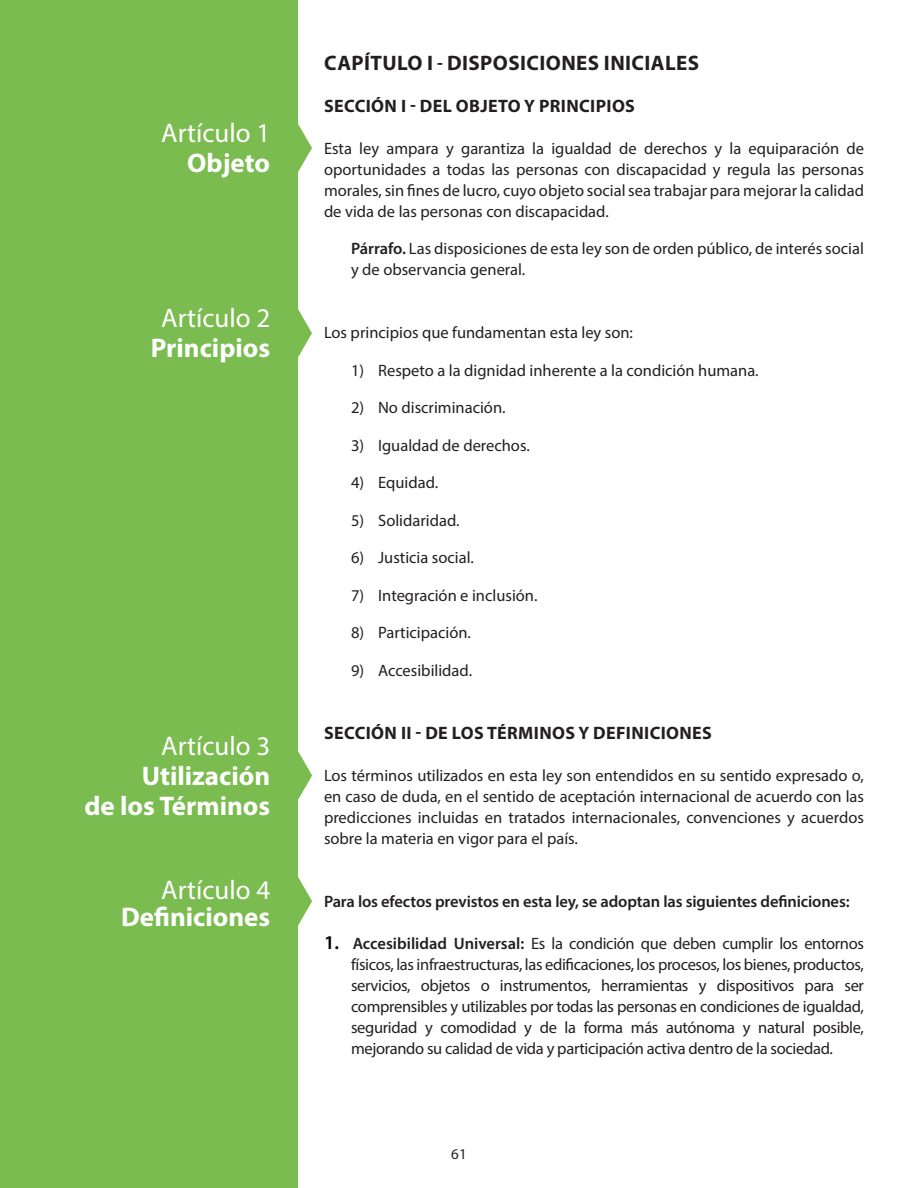
<style>
.page{position:relative;width:918px;height:1188px;background:#fff}
.page>*{position:absolute;margin:0;border:0;box-sizing:border-box;transform-origin:0 0}
.t1{font:700 27px "Myriad Pro";color:#fff}
.t2{font:27px "Myriad Pro";color:#fff}
.t3{font:700 21px "Myriad Pro";letter-spacing:.02em;color:#231f20}
.t4{font:700 18px "Myriad Pro";letter-spacing:.02em;color:#231f20}
.t5{font:16.5px/21px "Myriad Pro";color:#231f20;text-align:justify}
.t6{font:600 16.5px "Myriad Pro";letter-spacing:-.01em;color:#231f20}
.t7{font:15px "Myriad Pro";color:#231f20}
.s1{font-size:18px}
.s2{font-weight:600}
.s3{font-weight:600;font-size:19.5px;color:#000}
</style>
<div class="page">
<div style="left:0;top:0;width:297px;height:1188px;background:#7bbc50"></div>
<svg style="left:297px;top:122px;width:15px;height:52px"></svg>
<svg style="left:297px;top:307px;width:15px;height:52px"></svg>
<svg style="left:297px;top:749px;width:15px;height:53px"></svg>
<svg style="left:297px;top:875px;width:15px;height:52px"></svg>
<p class="t2" style="left:161px;top:116px;width:110px">Artículo 1</p>
<p class="t1" style="left:187px;top:145px;width:85px">Objeto</p>
<p class="t2" style="left:161px;top:302px;width:110px">Artículo 2</p>
<p class="t1" style="left:151px;top:331px;width:121px">Principios</p>
<p class="t2" style="left:161px;top:730px;width:110px">Artículo 3</p>
<p class="t1" style="left:142px;top:759px;width:130px">Utilización</p>
<p class="t1" style="left:84px;top:789px;width:187px">de los Términos</p>
<p class="t2" style="left:161px;top:873px;width:110px">Artículo 4</p>
<p class="t1" style="left:121px;top:899px;width:151px">Definiciones</p>
<p class="t3" style="left:324px;top:49px;width:377px">CAPÍTULO I <span class="s1">-</span> DISPOSICIONES INICIALES</p>
<p class="t4" style="left:324px;top:94px;width:312px">SECCIÓN I - DEL OBJETO Y PRINCIPIOS</p>
<p class="t5" style="left:324px;top:137px;width:542px">Esta ley ampara y garantiza la igualdad de derechos y la equiparación de oportunidades a todas las personas con discapacidad y regula las personas morales, sin fines de lucro, cuyo objeto social sea trabajar para mejorar la calidad de vida de las personas con discapacidad.</p>
<p class="t5" style="left:351px;top:238px;width:515px"><span class="s2">Párrafo.</span> Las disposiciones de esta ley son de orden público, de interés social y de observancia general.</p>
<p class="t5" style="left:324px;top:322px;width:311px">Los principios que fundamentan esta ley son:</p>
<p class="t5" style="left:351px;top:359px;width:409px">1) Respeto a la dignidad inherente a la condición humana.</p>
<p class="t5" style="left:351px;top:397px;width:156px">2) No discriminación.</p>
<p class="t5" style="left:351px;top:434px;width:180px">3) Igualdad de derechos.</p>
<p class="t5" style="left:351px;top:472px;width:89px">4) Equidad.</p>
<p class="t5" style="left:351px;top:509px;width:110px">5) Solidaridad.</p>
<p class="t5" style="left:351px;top:547px;width:124px">6) Justicia social.</p>
<p class="t5" style="left:351px;top:584px;width:188px">7) Integración e inclusión.</p>
<p class="t5" style="left:351px;top:622px;width:122px">8) Participación.</p>
<p class="t5" style="left:351px;top:659px;width:123px">9) Accesibilidad.</p>
<p class="t4" style="left:324px;top:721px;width:389px">SECCIÓN II - DE LOS TÉRMINOS Y DEFINICIONES</p>
<p class="t5" style="left:324px;top:764px;width:542px">Los términos utilizados en esta ley son entendidos en su sentido expresado o, en caso de duda, en el sentido de aceptación internacional de acuerdo con las predicciones incluidas en tratados internacionales, convenciones y acuerdos sobre la materia en vigor para el país.</p>
<p class="t6" style="left:324px;top:891px;width:527px">Para los efectos previstos en esta ley, se adoptan las siguientes definiciones:</p>
<p class="t5" style="left:351px;top:932px;width:515px;text-indent:-27px"><span class="s3">1.</span> <span class="s2">Accesibilidad Universal:</span> Es la condición que deben cumplir los entornos físicos, las infraestructuras, las edificaciones, los procesos, los bienes, productos, servicios, objetos o instrumentos, herramientas y dispositivos para ser comprensibles y utilizables por todas las personas en condiciones de igualdad, seguridad y comodidad y de la forma más autónoma y natural posible, mejorando su calidad de vida y participación activa dentro de la sociedad.</p>
<p class="t7" style="left:451px;top:1144px;width:17px">61</p>
</div>
